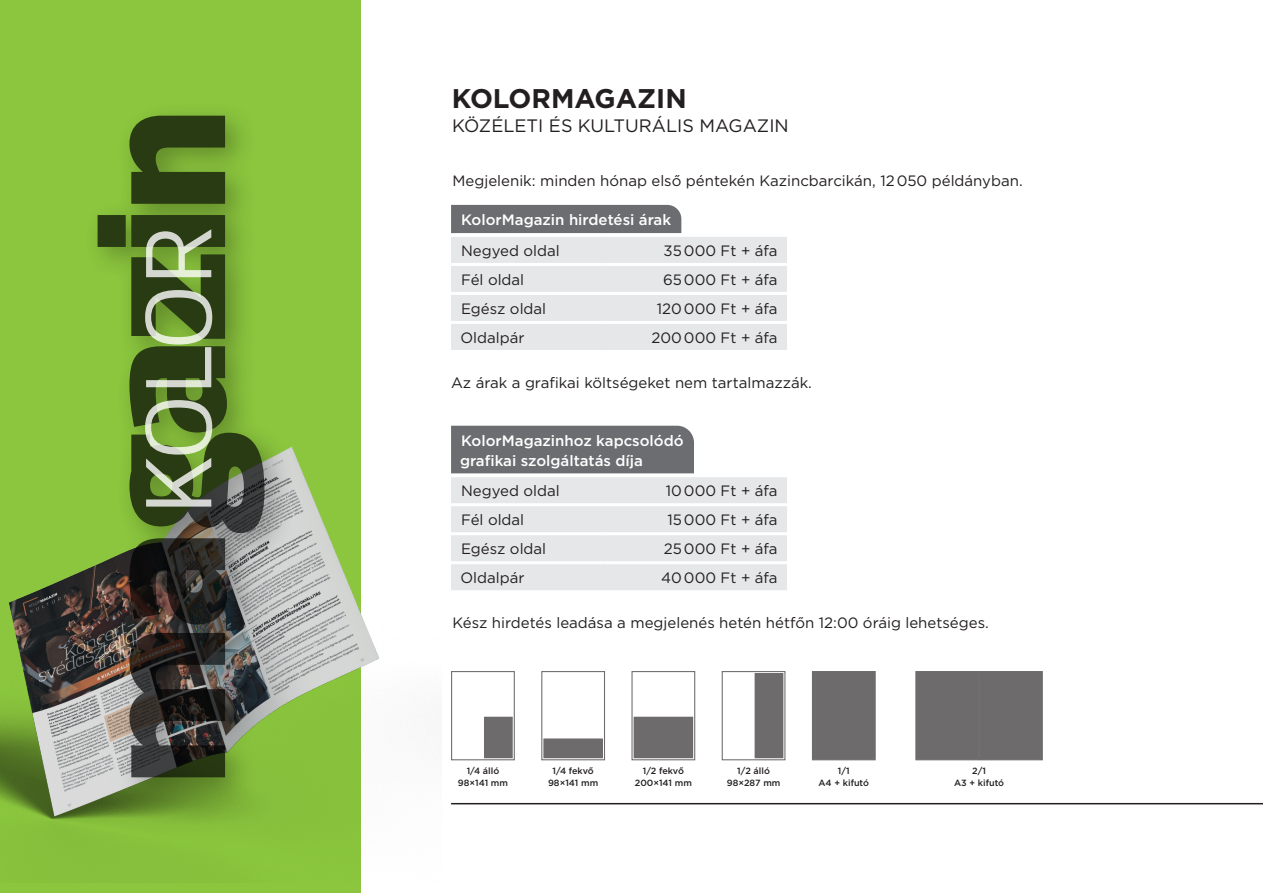
<style>
.page{position:relative;width:1263px;height:893px;background:#fff}
.page>*{position:absolute;margin:0;border:0;box-sizing:border-box;transform-origin:0 0}
.t1{font:700 27px "Gotham";color:#231f20}
.t2{font:18px "Gotham";color:#231f20}
.t3{font:15px "Gotham";color:#231f20}
.t4{font:500 15px/19.5px "Gotham";color:#fff}
.t5{font:500 9px/11.7px "Gotham";color:#231f20;text-align:center}
</style>
<div class="page">
<div style="left:0;top:0;width:361px;height:893px;background:#8bc63e"></div>
<img style="left:0;top:459px;width:418px;height:365px">
<div style="left:83px;top:101px;width:214px;height:709px;background:#231f20;opacity:.33"></div>
<svg style="left:98px;top:116px;width:166px;height:661px"></svg>
<svg style="left:145px;top:229px;width:67px;height:278px;background:#6f8553"></svg>
<svg style="left:451px;top:671px;width:64px;height:90px"></svg>
<div style="left:484px;top:717px;width:28px;height:41px;background:#6e6b6c"></div>
<svg style="left:541px;top:671px;width:64px;height:90px"></svg>
<div style="left:544px;top:739px;width:58px;height:19px;background:#6e6b6c"></div>
<svg style="left:631px;top:671px;width:65px;height:90px"></svg>
<div style="left:634px;top:717px;width:59px;height:41px;background:#6e6b6c"></div>
<svg style="left:721px;top:671px;width:65px;height:90px"></svg>
<div style="left:755px;top:674px;width:28px;height:84px;background:#6e6b6c"></div>
<div style="left:811px;top:671px;width:65px;height:90px;background:#6e6b6c"></div>
<div style="left:915px;top:671px;width:128px;height:90px;background:#6e6b6c"></div>
<hr style="left:451px;top:803px;width:812px;height:1px;background:#231f20">
<svg style="left:451px;top:205px;width:336px;height:145px;background:#d6d7d9"></svg>
<hr style="left:451px;top:263px;width:153px;height:3px;background:#fff">
<hr style="left:604px;top:263px;width:183px;height:3px;background:#fff">
<hr style="left:451px;top:292px;width:153px;height:3px;background:#fff">
<hr style="left:604px;top:292px;width:183px;height:3px;background:#fff">
<hr style="left:451px;top:321px;width:153px;height:3px;background:#fff">
<hr style="left:604px;top:321px;width:183px;height:3px;background:#fff">
<hr style="left:451px;top:234px;width:153px;height:3px;background:#fff">
<hr style="left:604px;top:234px;width:183px;height:3px;background:#fff">
<svg style="left:451px;top:426px;width:336px;height:164px;background:#cccccf"></svg>
<hr style="left:451px;top:474px;width:153px;height:3px;background:#fff">
<hr style="left:451px;top:503px;width:153px;height:3px;background:#fff">
<hr style="left:604px;top:503px;width:183px;height:3px;background:#fff">
<hr style="left:451px;top:532px;width:153px;height:3px;background:#fff">
<hr style="left:604px;top:532px;width:183px;height:3px;background:#fff">
<hr style="left:451px;top:561px;width:153px;height:3px;background:#fff">
<hr style="left:604px;top:561px;width:183px;height:3px;background:#fff">
<hr style="left:604px;top:474px;width:183px;height:3px;background:#fff">
<h1 class="t1" style="left:452px;top:81px;width:236px">KOLORMAGAZIN</h1>
<p class="t2" style="left:452px;top:114px;width:338px">KÖZÉLETI ÉS KULTURÁLIS MAGAZIN</p>
<p class="t3" style="left:453px;top:171px;width:572px">Megjelenik: minden hónap első péntekén Kazincbarcikán, 12 050 példányban.</p>
<p class="t4" style="left:461px;top:210px;width:211px">KolorMagazin hirdetési árak</p>
<p class="t3" style="left:461px;top:241px;width:100px">Negyed oldal</p>
<p class="t3" style="left:664px;top:241px;width:115px">35 000 Ft + áfa</p>
<p class="t3" style="left:461px;top:270px;width:65px">Fél oldal</p>
<p class="t3" style="left:663px;top:270px;width:116px">65 000 Ft + áfa</p>
<p class="t3" style="left:461px;top:299px;width:87px">Egész oldal</p>
<p class="t3" style="left:657px;top:299px;width:122px">120 000 Ft + áfa</p>
<p class="t3" style="left:460px;top:328px;width:66px">Oldalpár</p>
<p class="t3" style="left:651px;top:328px;width:128px">200 000 Ft + áfa</p>
<p class="t3" style="left:451px;top:373px;width:362px">Az árak a grafikai költségeket nem tartalmazzák.</p>
<p class="t4" style="left:460px;top:431px;width:225px">KolorMagazinhoz kapcsolódó grafikai szolgáltatás díja</p>
<p class="t3" style="left:461px;top:481px;width:100px">Negyed oldal</p>
<p class="t3" style="left:666px;top:481px;width:113px">10 000 Ft + áfa</p>
<p class="t3" style="left:461px;top:510px;width:65px">Fél oldal</p>
<p class="t3" style="left:667px;top:510px;width:112px">15 000 Ft + áfa</p>
<p class="t3" style="left:461px;top:539px;width:87px">Egész oldal</p>
<p class="t3" style="left:664px;top:539px;width:115px">25 000 Ft + áfa</p>
<p class="t3" style="left:460px;top:568px;width:66px">Oldalpár</p>
<p class="t3" style="left:661px;top:568px;width:118px">40 000 Ft + áfa</p>
<p class="t3" style="left:453px;top:613px;width:538px">Kész hirdetés leadása a megjelenés hetén hétfőn 12:00 óráig lehetséges.</p>
<p class="t5" style="left:458px;top:765px;width:52px">1/4 álló<br>98×141 mm</p>
<p class="t5" style="left:548px;top:765px;width:52px">1/4 fekvő<br>98×141 mm</p>
<p class="t5" style="left:635px;top:765px;width:59px">1/2 fekvő<br>200×141 mm</p>
<p class="t5" style="left:727px;top:765px;width:55px">1/2 álló<br>98×287 mm</p>
<p class="t5" style="left:818px;top:765px;width:52px">1/1<br>A4 + kifutó</p>
<p class="t5" style="left:954px;top:765px;width:52px">2/1<br>A3 + kifutó</p>
</div>
